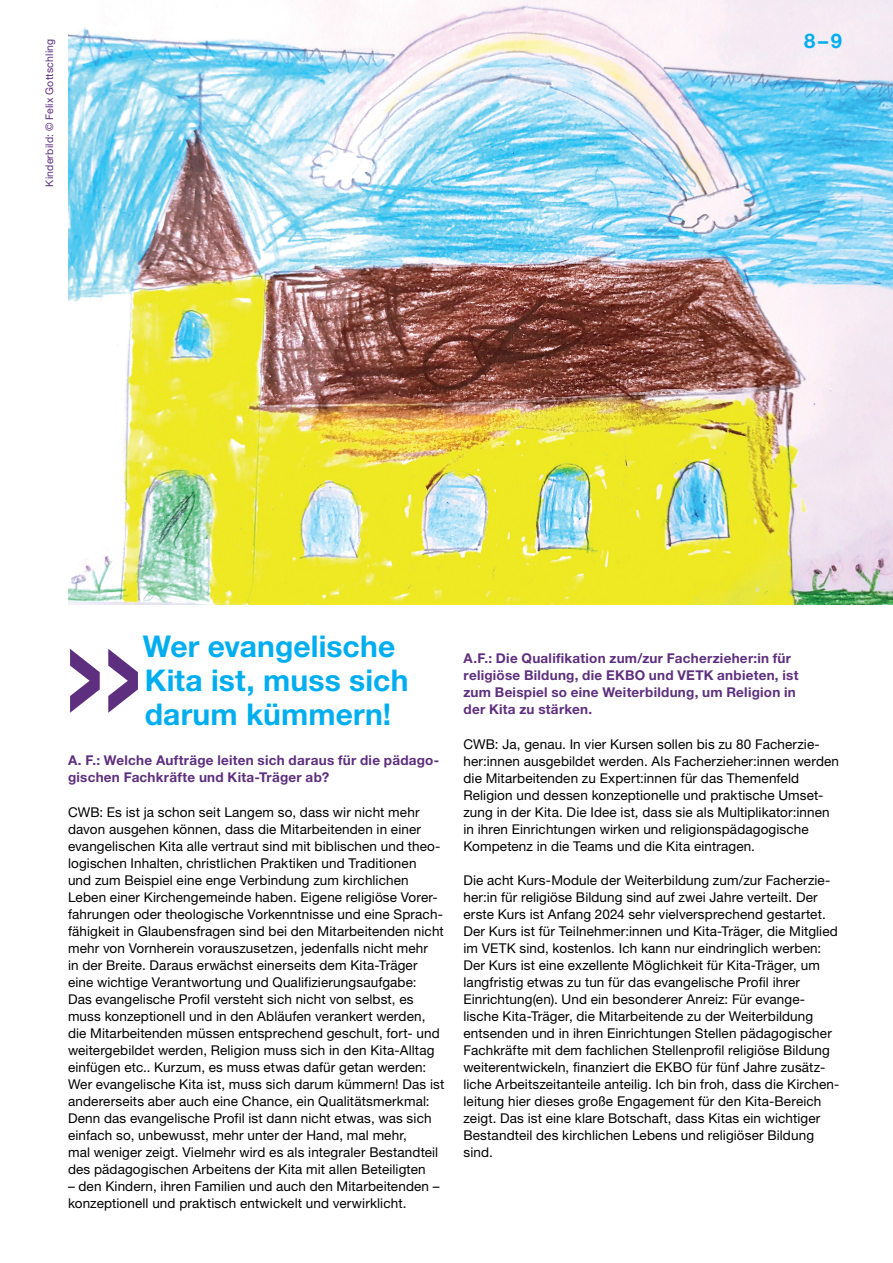
<style>
.page{position:relative;width:893px;height:1263px;background:#fff}
.page>*{position:absolute;margin:0;border:0;box-sizing:border-box;transform-origin:0 0}
.t1{font:195px "Helvetica Neue LT Pro";color:#5e2f7e}
.t2{font:700 30px/34px "Helvetica Neue LT Pro";letter-spacing:.005em;color:#00aeef}
.t3{font:700 20.25px "Helvetica Neue LT Pro";color:#00aeef}
.t4{font:13.5px/17px "Helvetica Neue LT Pro";letter-spacing:.01em;color:#000}
.t5{font:700 13.5px/17px "Helvetica Neue LT Pro";letter-spacing:.02em;color:#5e2f7e}
.t6{font:10.5px "Helvetica Neue LT Pro";letter-spacing:.02em;color:#5e2f7e}
</style>
<div class="page">
<img style="left:69px;top:0;width:824px;height:605px">
<p class="t6" style="left:43px;top:187px;width:149px;rotate:-90deg">Kinderbild: © Felix Gottschling</p>
<h3 class="t3" style="left:804px;top:28px;width:39px">8–9</h3>
<h2 class="t2" style="left:143px;top:628px;width:267px">Wer evangelische<br>Kita ist, muss sich darum kümmern!</h2>
<h1 class="t1" style="left:57px;top:545px;width:92px">»</h1>
<p class="t5" style="left:68px;top:752px;width:373px">A. F.: Welche Aufträge leiten sich daraus für die pädago&shy;gischen Fachkräfte und Kita-Träger ab?</p>
<p class="t4" style="left:68px;top:803px;width:378px">CWB: Es ist ja schon seit Langem so, dass wir nicht mehr davon ausgehen können, dass die Mitarbeitenden in einer evangelischen Kita alle vertraut sind mit biblischen und theo&shy;logischen Inhalten, christlichen Praktiken und Traditionen<br>und zum Beispiel eine enge Verbindung zum kirchlichen Leben einer Kirchengemeinde haben. Eigene religiöse Vorer&shy;fahrungen oder theologische Vorkenntnisse und eine Sprach&shy;fähigkeit in Glaubensfragen sind bei den Mitarbeitenden nicht mehr von Vornherein vorauszusetzen, jedenfalls nicht mehr<br>in der Breite. Daraus erwächst einerseits dem Kita-Träger eine wichtige Verantwortung und Qualifizierungsaufgabe:<br>Das evangelische Profil versteht sich nicht von selbst, es muss konzeptionell und in den Abläufen verankert werden, die Mitarbeitenden müssen entsprechend geschult, fort- und weitergebildet werden, Religion muss sich in den Kita-Alltag einfügen etc.. Kurzum, es muss etwas dafür getan werden:<br>Wer evangelische Kita ist, muss sich darum kümmern! Das ist andererseits aber auch eine Chance, ein Qualitätsmerkmal:<br>Denn das evangelische Profil ist dann nicht etwas, was sich einfach so, unbewusst, mehr unter der Hand, mal mehr,<br>mal weniger zeigt. Vielmehr wird es als integraler Bestandteil des pädagogischen Arbeitens der Kita mit allen Beteiligten</p>
<p class="t4" style="left:68px;top:1177px;width:373px">– den Kindern, ihren Familien und auch den Mitarbeitenden – konzeptionell und praktisch entwickelt und verwirklicht.</p>
<p class="t5" style="left:463px;top:650px;width:336px">A.F.: Die Qualifikation zum/zur Facherzieher:in für religiöse Bildung, die EKBO und VETK anbieten, ist zum Beispiel so eine Weiterbildung, um Religion in der Kita zu stärken.</p>
<p class="t4" style="left:463px;top:735px;width:377px">CWB: Ja, genau. In vier Kursen sollen bis zu 80 Facherzie&shy;her:innen ausgebildet werden. Als Facherzieher:innen werden die Mitarbeitenden zu Expert:innen für das Themenfeld Religion und dessen konzeptionelle und praktische Umset&shy;zung in der Kita. Die Idee ist, dass sie als Multiplikator:innen in ihren Einrichtungen wirken und religionspädagogische Kompetenz in die Teams und die Kita eintragen.</p>
<p class="t4" style="left:463px;top:871px;width:377px">Die acht Kurs-Module der Weiterbildung zum/zur Facherzie&shy;her:in für religiöse Bildung sind auf zwei Jahre verteilt. Der erste Kurs ist Anfang 2024 sehr vielversprechend gestartet.<br>Der Kurs ist für Teilnehmer:innen und Kita-Träger, die Mitglied im VETK sind, kostenlos. Ich kann nur eindringlich werben:<br>Der Kurs ist eine exzellente Möglichkeit für Kita-Träger, um langfristig etwas zu tun für das evangelische Profil ihrer Einrichtung(en). Und ein besonderer Anreiz: Für evange&shy;lische Kita-Träger, die Mitarbeitende zu der Weiterbildung entsenden und in ihren Einrichtungen Stellen pädagogischer Fachkräfte mit dem fachlichen Stellenprofil religiöse Bildung weiterentwickeln, finanziert die EKBO für fünf Jahre zusätz&shy;liche Arbeitszeitanteile anteilig. Ich bin froh, dass die Kirchen&shy;leitung hier dieses große Engagement für den Kita-Bereich zeigt. Das ist eine klare Botschaft, dass Kitas ein wichtiger Bestandteil des kirchlichen Lebens und religiöser Bildung sind.</p>
</div>
